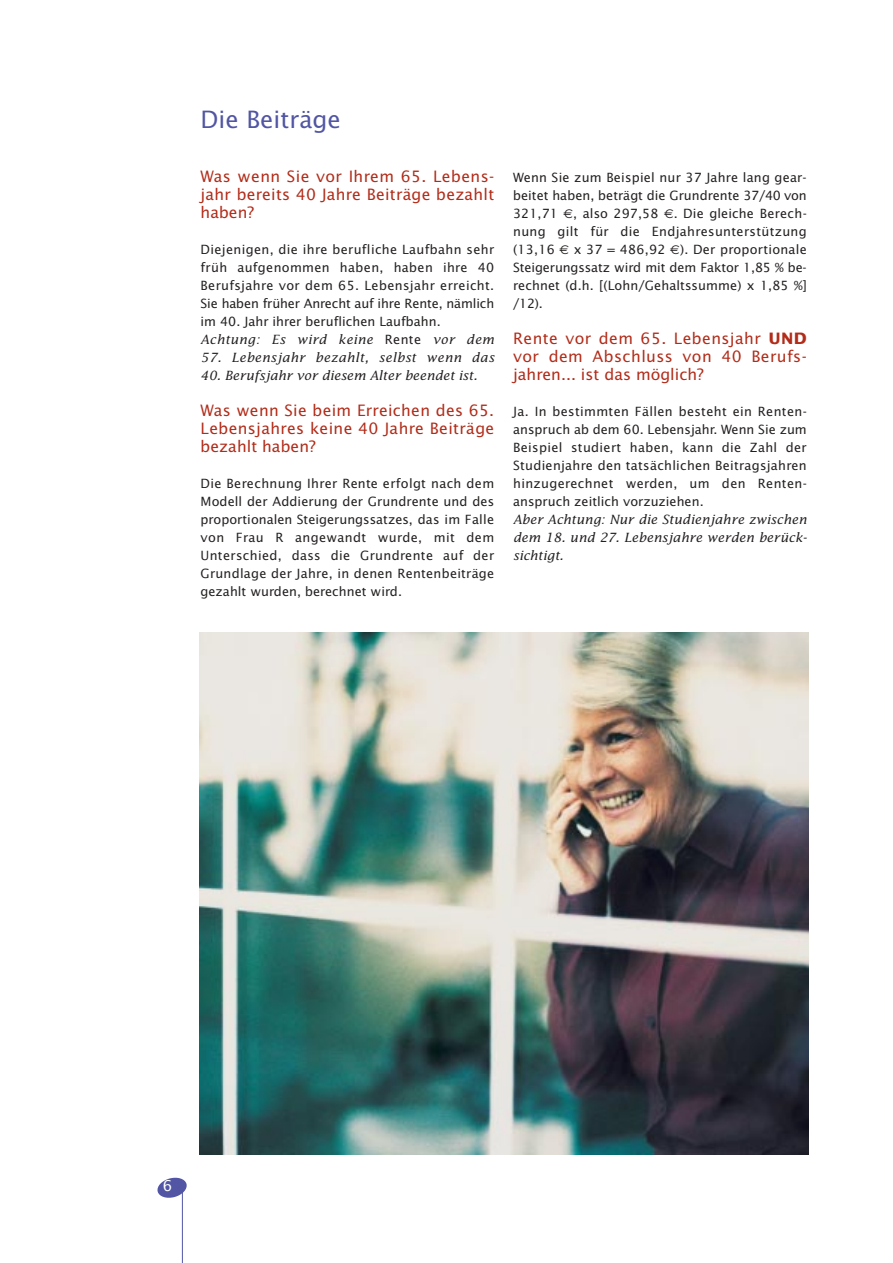
<style>
.page{position:relative;width:893px;height:1263px;background:#fff}
.page>*{position:absolute;margin:0;border:0;box-sizing:border-box;transform-origin:0 0}
.t1{font:24px "Lucida Sans";color:#5155a4}
.t2{font:15.75px/18px "Lucida Sans";letter-spacing:.015em;color:#b22c19;text-align:justify}
.t3{font:15px "Lucida Sans";color:#fff}
.t4{font:12.75px/18px "Lucida Sans";color:#231f1f;text-align:justify}
.t5{font:italic 12.75px/18px "Lucida";letter-spacing:.005em;color:#231f1f;text-align:justify}
.t6{font:italic 12.75px "Lucida";letter-spacing:.025em;color:#231f1f}
.s1{font-family:"Lucida Sans";font-style:normal}
.s2{font-family:"Euro Sans"}
.s3{font-weight:700}
</style>
<div class="page">
<hr style="left:182px;top:1184px;width:1px;height:79px;background:#5155a4">
<svg style="left:157px;top:1177px;width:30px;height:22px"></svg>
<img style="left:199px;top:632px;width:609px;height:522px">
<h1 class="t1" style="left:200px;top:110px;width:142px">Die Beiträge</h1>
<p class="t2" style="left:200px;top:169px;width:295px">Was wenn Sie vor Ihrem 65. Lebens&shy;jahr bereits 40 Jahre Beiträge bezahlt haben?</p>
<p class="t4" style="left:200px;top:242px;width:295px">Diejenigen, die ihre berufliche Laufbahn sehr früh aufgenommen haben, haben ihre 40<br>Berufsjahre vor dem 65. Lebensjahr erreicht.<br>Sie haben früher Anrecht auf ihre Rente, nämlich im 40. Jahr ihrer beruflichen Laufbahn.</p>
<p class="t6" style="left:200px;top:334px;width:295px">Achtung: Es wird keine <span class="s1">Rente</span> vor dem</p>
<p class="t6" style="left:200px;top:352px;width:295px">57. Lebensjahr bezahlt, selbst wenn das</p>
<p class="t5" style="left:200px;top:368px;width:278px">40. Berufsjahr vor diesem Alter beendet ist.</p>
<p class="t2" style="left:200px;top:403px;width:295px">Was wenn Sie beim Erreichen des 65.<br>Lebensjahres keine 40 Jahre Beiträge bezahlt haben?</p>
<p class="t4" style="left:200px;top:476px;width:295px">Die Berechnung Ihrer Rente erfolgt nach dem Modell der Addierung der Grundrente und des proportionalen Steigerungssatzes, das im Falle von Frau R angewandt wurde, mit dem Unterschied, dass die Grundrente auf der Grundlage der Jahre, in denen Rentenbeiträge gezahlt wurden, berechnet wird.</p>
<p class="t4" style="left:513px;top:170px;width:295px">Wenn Sie zum Beispiel nur 37 Jahre lang gear&shy;beitet haben, beträgt die Grundrente 37/40 von 321,71 <span class="s2">€</span>, also 297,58 <span class="s2">€</span>. Die gleiche Berech&shy;nung gilt für die Endjahresunterstützung (13,16 <span class="s2">€</span> x 37 = 486,92 <span class="s2">€</span>). Der proportionale Steigerungssatz wird mit dem Faktor 1,85 % be&shy;rechnet (d.h. [(Lohn/Gehaltssumme) x 1,85 %] /12).</p>
<p class="t2" style="left:513px;top:331px;width:295px">Rente vor dem 65. Lebensjahr <span class="s3">UND </span>vor dem Abschluss von 40 Berufs&shy;jahren... ist das möglich?</p>
<p class="t4" style="left:513px;top:404px;width:295px">Ja. In bestimmten Fällen besteht ein Renten&shy;anspruch ab dem 60. Lebensjahr. Wenn Sie zum Beispiel studiert haben, kann die Zahl der Studienjahre den tatsächlichen Beitragsjahren hinzugerechnet werden, um den Renten&shy;anspruch zeitlich vorzuziehen.</p>
<p class="t5" style="left:513px;top:512px;width:295px">Aber Achtung: Nur die Studienjahre zwischen dem 18. und 27. Lebensjahre werden berück&shy;sichtigt.</p>
<p class="t3" style="left:163px;top:1179px;width:11px">6</p>
</div>
